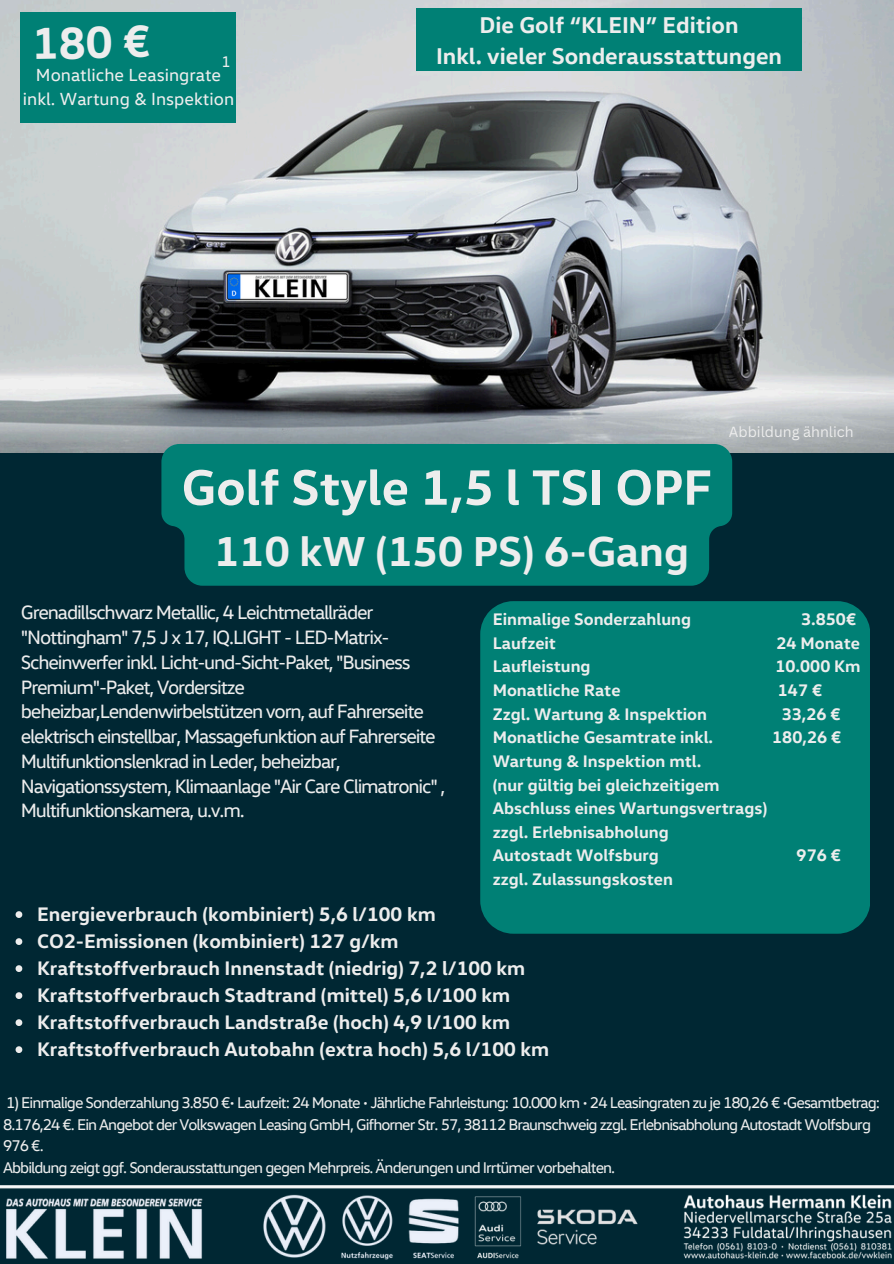
<style>
.page{position:relative;width:894px;height:1264px;background:#fff}
.page>*{position:absolute;margin:0;border:0;box-sizing:border-box;transform-origin:0 0}
.t1{font:700 50.4px "VW Head";color:#ededed}
.t2{font:700 45.45px "VW Head";color:#ededed}
.t3{font:700 42.45px "VW Head";color:#ededed}
.t4{font:700 23.25px/31.5px "VW Head";color:#ededed;text-align:center}
.t5{font:700 19.95px "VW Head";color:#ededed}
.t6{font:19.65px/24.8px "VW Head";letter-spacing:-.06em;color:#ededed}
.t7{font:17.85px/24.8px "VW Head";color:#ededed;text-align:center}
.t8{font:700 16.95px/23.7px "VW Head";color:#ededed}
.t9{font:15.75px/21.8px "VW Head";letter-spacing:-.06em;color:#ededed}
.t10{font:15.6px "VW Head";color:#ededed}
.t11{font:14.25px "Canva Sans";color:#ededed}
</style>
<div class="page">
<div style="left:0;top:0;width:893px;height:1263px;background:#002733"></div>
<div style="left:480px;top:601px;width:389px;height:332px;background:#008075"></div>
<img style="left:0;top:0;width:893px;height:452px">
<div style="left:21px;top:12px;width:215px;height:110px;background:#008075"></div>
<div style="left:416px;top:8px;width:386px;height:63px;background:#008075"></div>
<img style="left:0;top:1185px;width:893px;height:74px">
<div style="left:161px;top:444px;width:571px;height:141px;background:#008075"></div>
<svg style="left:16px;top:911px;width:6px;height:7px"></svg>
<svg style="left:16px;top:938px;width:6px;height:7px"></svg>
<svg style="left:16px;top:965px;width:6px;height:7px"></svg>
<svg style="left:16px;top:992px;width:6px;height:7px"></svg>
<svg style="left:16px;top:1019px;width:6px;height:7px"></svg>
<svg style="left:16px;top:1046px;width:6px;height:7px"></svg>
<img style="left:226px;top:271px;width:123px;height:29px">
<h5 class="t2" style="left:32px;top:14px;width:119px;rotate:-1deg">180 €</h5>
<h3 class="t10" style="left:221px;top:52px;width:11px">1</h3>
<h1 class="t7" style="left:23px;top:61px;width:213px">Monatliche Leasingrate inkl. Wartung &amp; Inspektion</h1>
<p class="t4" style="left:436px;top:8px;width:347px">Die Golf “KLEIN” Edition<br>Inkl. vieler Sonderausstattungen</p>
<p class="t11" style="left:728px;top:422px;width:126px">Abbildung ähnlich</p>
<p class="t1" style="left:181px;top:454px;width:531px">Golf Style 1,5 l TSI OPF</p>
<p class="t3" style="left:214px;top:523px;width:476px">110 kW (150 PS) 6-Gang</p>
<h2 class="t6" style="left:21px;top:599px;width:426px">Grenadillschwarz Metallic, 4 Leichtmetallräder "Nottingham" 7,5 J x 17, IQ.LIGHT - LED-Matrix-Scheinwerfer inkl. Licht-und-Sicht-Paket, "Business Premium"-Paket, Vordersitze beheizbar,Lendenwirbelstützen vorn, auf Fahrerseite elektrisch einstellbar, Massagefunktion auf Fahrerseite Multifunktionslenkrad in Leder, beheizbar, Navigationssystem, Klimaanlage "Air Care Climatronic" , Multifunktionskamera, u.v.m.</h2>
<h4 class="t8" style="left:492px;top:606px;width:200px">Einmalige Sonderzahlung</h4>
<h4 class="t8" style="left:801px;top:606px;width:56px">3.850€</h4>
<h4 class="t8" style="left:492px;top:630px;width:65px">Laufzeit</h4>
<h4 class="t8" style="left:776px;top:630px;width:85px">24 Monate</h4>
<h4 class="t8" style="left:492px;top:654px;width:99px">Laufleistung</h4>
<h4 class="t8" style="left:775px;top:654px;width:87px">10.000 Km</h4>
<h4 class="t8" style="left:492px;top:677px;width:129px">Monatliche Rate</h4>
<h4 class="t8" style="left:777px;top:677px;width:46px">147 €</h4>
<h4 class="t8" style="left:492px;top:701px;width:216px">Zzgl. Wartung &amp; Inspektion</h4>
<h4 class="t8" style="left:781px;top:701px;width:60px">33,26 €</h4>
<h4 class="t8" style="left:492px;top:724px;width:222px">Monatliche Gesamtrate inkl.</h4>
<h4 class="t8" style="left:772px;top:724px;width:70px">180,26 €</h4>
<h4 class="t8" style="left:492px;top:748px;width:276px">Wartung &amp; Inspektion mtl.<br>(nur gültig bei gleichzeitigem<br>Abschluss eines Wartungsvertrags) zzgl. Erlebnisabholung<br>Autostadt Wolfsburg</h4>
<h4 class="t8" style="left:796px;top:843px;width:46px">976 €</h4>
<h4 class="t8" style="left:492px;top:866px;width:182px">zzgl. Zulassungskosten</h4>
<p class="t5" style="left:37px;top:901px;width:400px">Energieverbrauch (kombiniert) 5,6 l/100 km</p>
<p class="t5" style="left:37px;top:928px;width:363px">CO2-Emissionen (kombiniert) 127 g/km</p>
<p class="t5" style="left:37px;top:955px;width:489px">Kraftstoffverbrauch Innenstadt (niedrig) 7,2 l/100 km</p>
<p class="t5" style="left:37px;top:982px;width:474px">Kraftstoffverbrauch Stadtrand (mittel) 5,6 l/100 km</p>
<p class="t5" style="left:37px;top:1009px;width:474px">Kraftstoffverbrauch Landstraße (hoch) 4,9 l/100 km</p>
<p class="t5" style="left:37px;top:1036px;width:513px">Kraftstoffverbrauch Autobahn (extra hoch) 5,6 l/100 km</p>
<p class="t9" style="left:3px;top:1090px;width:878px">1) Einmalige Sonderzahlung 3.850 €• Laufzeit: 24 Monate • Jährliche Fahrleistung: 10.000 km • 24 Leasingraten zu je 180,26 € •Gesamtbetrag:<br>8.176,24 €. Ein Angebot der Volkswagen Leasing GmbH, Gifhorner Str. 57, 38112 Braunschweig zzgl. Erlebnisabholung Autostadt Wolfsburg<br>976 €.</p>
<p class="t9" style="left:3px;top:1155px;width:613px">Abbildung zeigt ggf. Sonderausstattungen gegen Mehrpreis. Änderungen und Irrtümer vorbehalten.</p>
</div>
